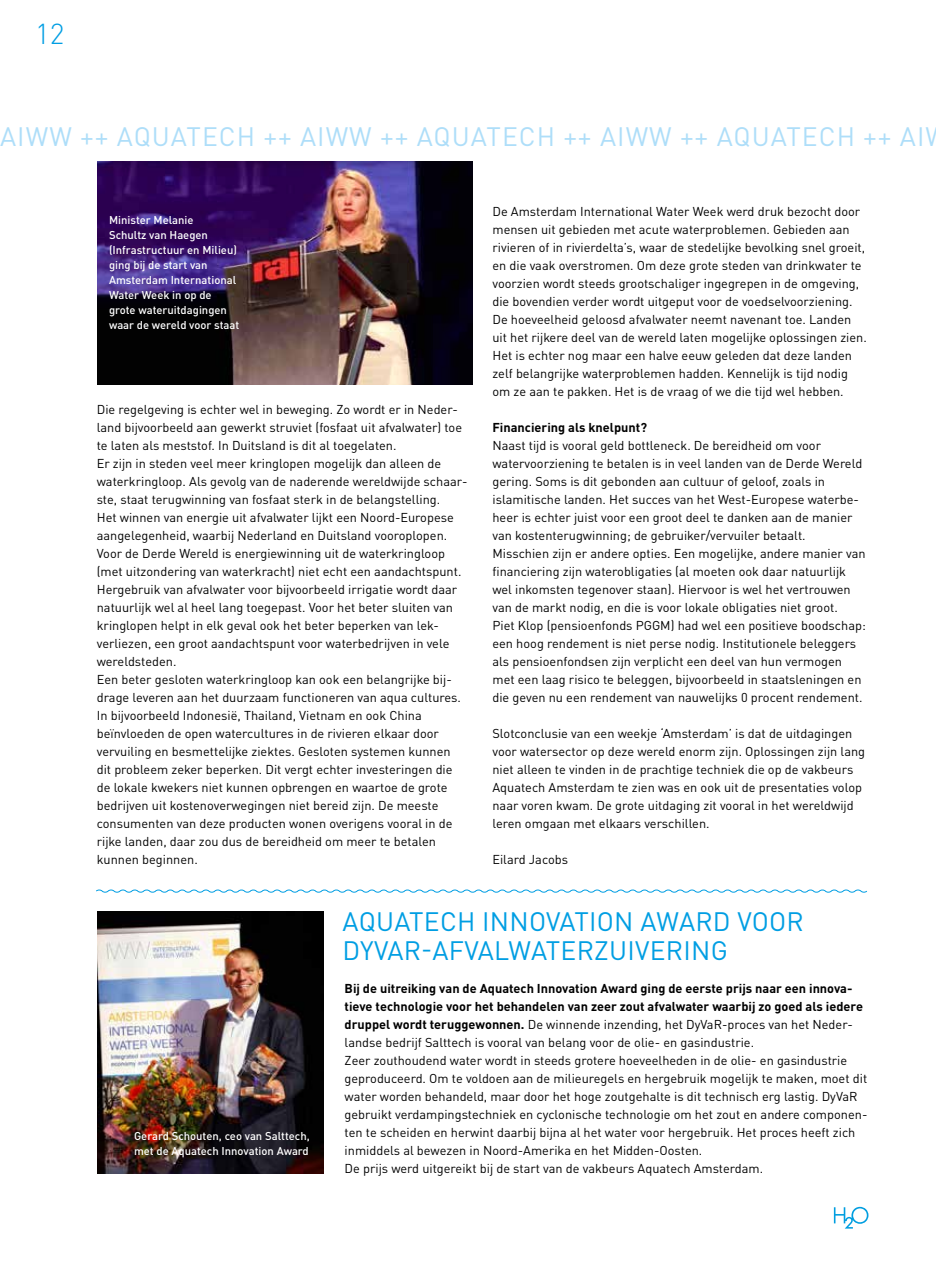
<style>
.page{position:relative;width:936px;height:1263px;background:#fff}
.page>*{position:absolute;margin:0;border:0;box-sizing:border-box;transform-origin:0 0}
.t1{font:300 28.5px "DIN Pro";color:#009ee3}
.t2{font:26.4px/28.8px "DIN Pro";letter-spacing:.01em;color:#009ee3}
.t3{font:26.4px "DIN Pro";letter-spacing:.04em;color:#aedef9}
.t4{font:12.75px/18px "DIN Pro";color:#000}
.t5{font:700 12.75px "DIN Pro";color:#000}
.t6{font:500 11.25px/15px "DIN Pro";color:#fff}
.s1{font-weight:700}
</style>
<div class="page">
<svg style="left:833px;top:1207px;width:35px;height:21px"></svg>
<img style="left:98px;top:162px;width:374px;height:222px">
<img style="left:98px;top:911px;width:225px;height:263px">
<svg style="left:96px;top:889px;width:771px;height:4px"></svg>
<h1 class="t1" style="left:35px;top:12px;width:31px">12</h1>
<h2 class="t3" style="left:0;top:115px;width:925px">AIWW ++ AQUATECH ++ AIWW ++ AQUATECH ++ AIWW ++ AQUATECH ++ AI</h2>
<p class="t6" style="left:109px;top:212px;width:132px">Minister Melanie<br>Schultz van Haegen (Infrastructuur en Milieu) ging bij de start van<br>Amsterdam International<br>Water Week in op de grote wateruitdagingen waar de wereld voor staat</p>
<p class="t4" style="left:97px;top:399px;width:372px">Die regelgeving is echter wel in beweging. Zo wordt er in Neder&shy;land bijvoorbeeld aan gewerkt struviet (fosfaat uit afvalwater) toe te laten als meststof. In Duitsland is dit al toegelaten.<br>Er zijn in steden veel meer kringlopen mogelijk dan alleen de waterkringloop. Als gevolg van de naderende wereldwijde schaar&shy;ste, staat terugwinning van fosfaat sterk in de belangstelling.<br>Het winnen van energie uit afvalwater lijkt een Noord-Europese aangelegenheid, waarbij Nederland en Duitsland vooroplopen.<br>Voor de Derde Wereld is energiewinning uit de waterkringloop (met uitzondering van waterkracht) niet echt een aandachtspunt.<br>Hergebruik van afvalwater voor bijvoorbeeld irrigatie wordt daar natuurlijk wel al heel lang toegepast. Voor het beter sluiten van kringlopen helpt in elk geval ook het beter beperken van lek&shy;verliezen, een groot aandachtspunt voor waterbedrijven in vele wereldsteden.<br>Een beter gesloten waterkringloop kan ook een belangrijke bij&shy;drage leveren aan het duurzaam functioneren van aqua cultures.<br>In bijvoorbeeld Indonesië, Thailand, Vietnam en ook China beïnvloeden de open watercultures in de rivieren elkaar door vervuiling en besmettelijke ziektes. Gesloten systemen kunnen dit probleem zeker beperken. Dit vergt echter investeringen die de lokale kwekers niet kunnen opbrengen en waartoe de grote bedrijven uit kostenoverwegingen niet bereid zijn. De meeste consumenten van deze producten wonen overigens vooral in de rijke landen, daar zou dus de bereidheid om meer te betalen kunnen beginnen.</p>
<p class="t4" style="left:492px;top:201px;width:376px">De Amsterdam International Water Week werd druk bezocht door mensen uit gebieden met acute waterproblemen. Gebieden aan rivieren of in rivierdelta’s, waar de stedelijke bevolking snel groeit, en die vaak overstromen. Om deze grote steden van drinkwater te voorzien wordt steeds grootschaliger ingegrepen in de omgeving, die bovendien verder wordt uitgeput voor de voedselvoorziening.<br>De hoeveelheid geloosd afvalwater neemt navenant toe. Landen uit het rijkere deel van de wereld laten mogelijke oplossingen zien.<br>Het is echter nog maar een halve eeuw geleden dat deze landen zelf belangrijke waterproblemen hadden. Kennelijk is tijd nodig om ze aan te pakken. Het is de vraag of we die tijd wel hebben.</p>
<p class="t5" style="left:492px;top:416px;width:156px">Financiering als knelpunt?</p>
<p class="t4" style="left:492px;top:435px;width:375px">Naast tijd is vooral geld bottleneck. De bereidheid om voor watervoorziening te betalen is in veel landen van de Derde Wereld gering. Soms is dit gebonden aan cultuur of geloof, zoals in islamitische landen. Het succes van het West-Europese waterbe&shy;heer is echter juist voor een groot deel te danken aan de manier van kostenterugwinning; de gebruiker/vervuiler betaalt.<br>Misschien zijn er andere opties. Een mogelijke, andere manier van financiering zijn waterobligaties (al moeten ook daar natuurlijk wel inkomsten tegenover staan). Hiervoor is wel het vertrouwen van de markt nodig, en die is voor lokale obligaties niet groot.<br>Piet Klop (pensioenfonds PGGM) had wel een positieve boodschap: een hoog rendement is niet perse nodig. Institutionele beleggers als pensioenfondsen zijn verplicht een deel van hun vermogen met een laag risico te beleggen, bijvoorbeeld in staatsleningen en die geven nu een rendement van nauwelijks 0 procent rendement.</p>
<p class="t4" style="left:492px;top:723px;width:374px">Slotconclusie van een weekje ‘Amsterdam’ is dat de uitdagingen voor watersector op deze wereld enorm zijn. Oplossingen zijn lang niet alleen te vinden in de prachtige techniek die op de vakbeurs Aquatech Amsterdam te zien was en ook uit de presentaties volop naar voren kwam. De grote uitdaging zit vooral in het wereldwijd leren omgaan met elkaars verschillen.</p>
<p class="t4" style="left:492px;top:849px;width:77px">Eilard Jacobs</p>
<p class="t6" style="left:134px;top:1127px;width:177px">Gerard Schouten, ceo van Salttech, met de Aquatech Innovation Award</p>
<h2 class="t2" style="left:342px;top:905px;width:462px">AQUATECH INNOVATION AWARD VOOR<br>DYVAR-AFVALWATERZUIVERING</h2>
<p class="t4" style="left:344px;top:978px;width:524px"><span class="s1">Bij de uitreiking van de Aquatech Innovation Award ging de eerste prijs naar een innova&shy;tieve technologie voor het behandelen van zeer zout afvalwater waarbij zo goed als iedere druppel wordt teruggewonnen.</span> De winnende inzending, het DyVaR-proces van het Neder&shy;landse bedrijf Salttech is vooral van belang voor de olie- en gasindustrie.<br>Zeer zouthoudend water wordt in steeds grotere hoeveelheden in de olie- en gasindustrie geproduceerd. Om te voldoen aan de milieuregels en hergebruik mogelijk te maken, moet dit water worden behandeld, maar door het hoge zoutgehalte is dit technisch erg lastig. DyVaR gebruikt verdampingstechniek en cyclonische technologie om het zout en andere componen&shy;ten te scheiden en herwint daarbij bijna al het water voor hergebruik. Het proces heeft zich inmiddels al bewezen in Noord-Amerika en het Midden-Oosten.<br>De prijs werd uitgereikt bij de start van de vakbeurs Aquatech Amsterdam.</p>
</div>
